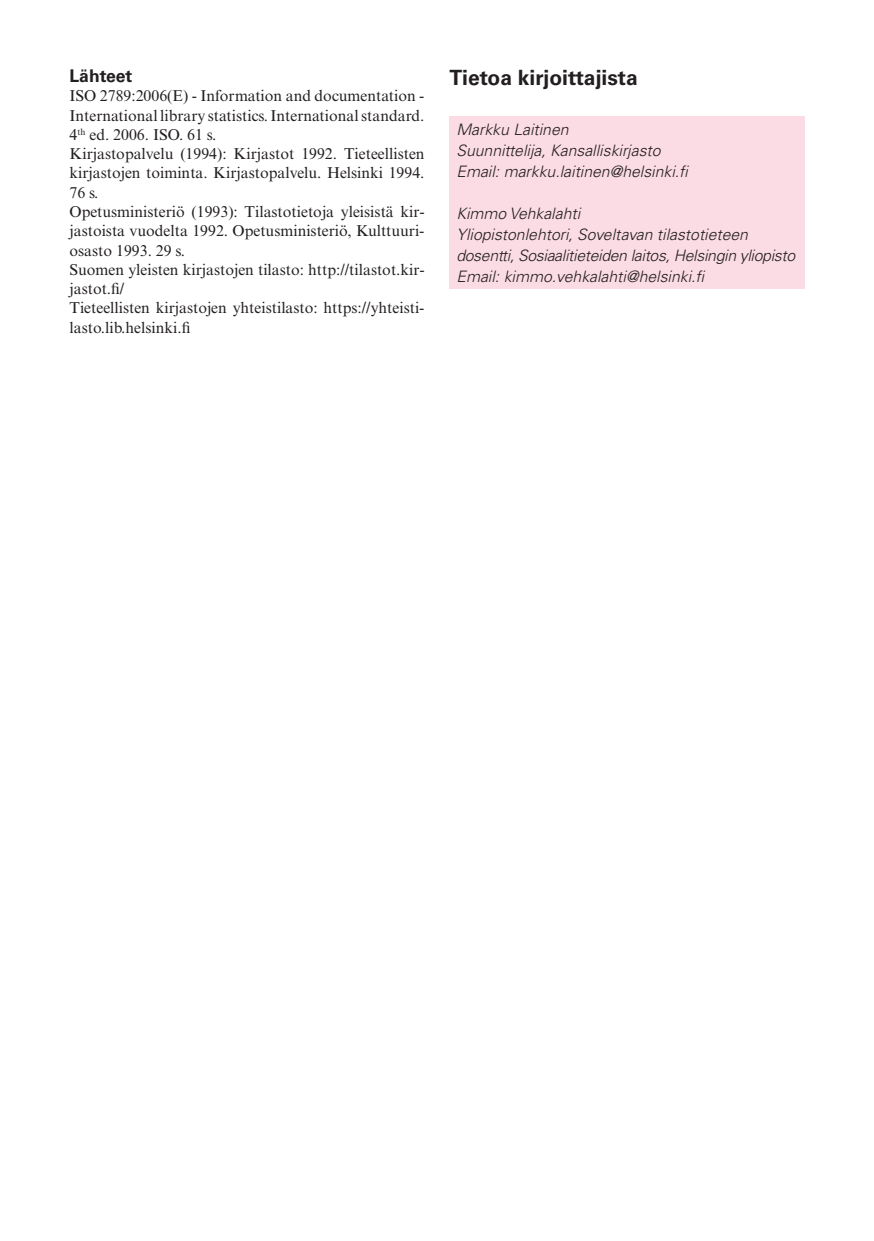
<style>
.page{position:relative;width:874px;height:1241px;background:#fff}
.page>*{position:absolute;margin:0;border:0;box-sizing:border-box;transform-origin:0 0}
.t1{font:700 21px "Univers LT Std";color:#231f20}
.t2{font:700 17.5px "Univers LT Std";color:#231f20}
.t3{font:15.75px/19.2px "Times New Roman MT Std";color:#231f20}
.t4{font:italic 300 15.75px/21px "Univers LT Std";color:#231f20}
</style>
<div class="page">
<div style="left:449px;top:117px;width:355px;height:172px;background:#fbdbe4"></div>
<p class="t2" style="left:69px;top:66px;width:64px">Lähteet</p>
<p class="t3" style="left:69px;top:86px;width:356px">ISO 2789:2006(E) - Information and documentation - International library statistics. International standard.<br>4<sup>th</sup> ed. 2006. ISO. 61 s.<br>Kirjastopalvelu (1994): Kirjastot 1992. Tieteellisten kirjastojen toiminta. Kirjastopalvelu. Helsinki 1994.<br>76 s.<br>Opetusministeriö (1993): Tilastotietoja yleisistä kir&shy;jastoista vuodelta 1992. Opetusministeriö, Kulttuuri&shy;osasto 1993. 29 s.<br>Suomen yleisten kirjastojen tilasto: http://tilastot.kir&shy;jastot.fi/<br>Tieteellisten kirjastojen yhteistilasto: https://yhteisti&shy;lasto.lib.helsinki.fi</p>
<h1 class="t1" style="left:449px;top:65px;width:190px">Tietoa kirjoittajista</h1>
<p class="t4" style="left:456px;top:119px;width:234px">Markku Laitinen<br>Suunnittelija, Kansalliskirjasto<br>Email: markku.laitinen@helsinki.fi</p>
<p class="t4" style="left:456px;top:203px;width:340px">Kimmo Vehkalahti<br>Yliopistonlehtori, Soveltavan tilastotieteen dosentti, Sosiaalitieteiden laitos, Helsingin yliopisto Email: kimmo.vehkalahti@helsinki.fi</p>
</div>
